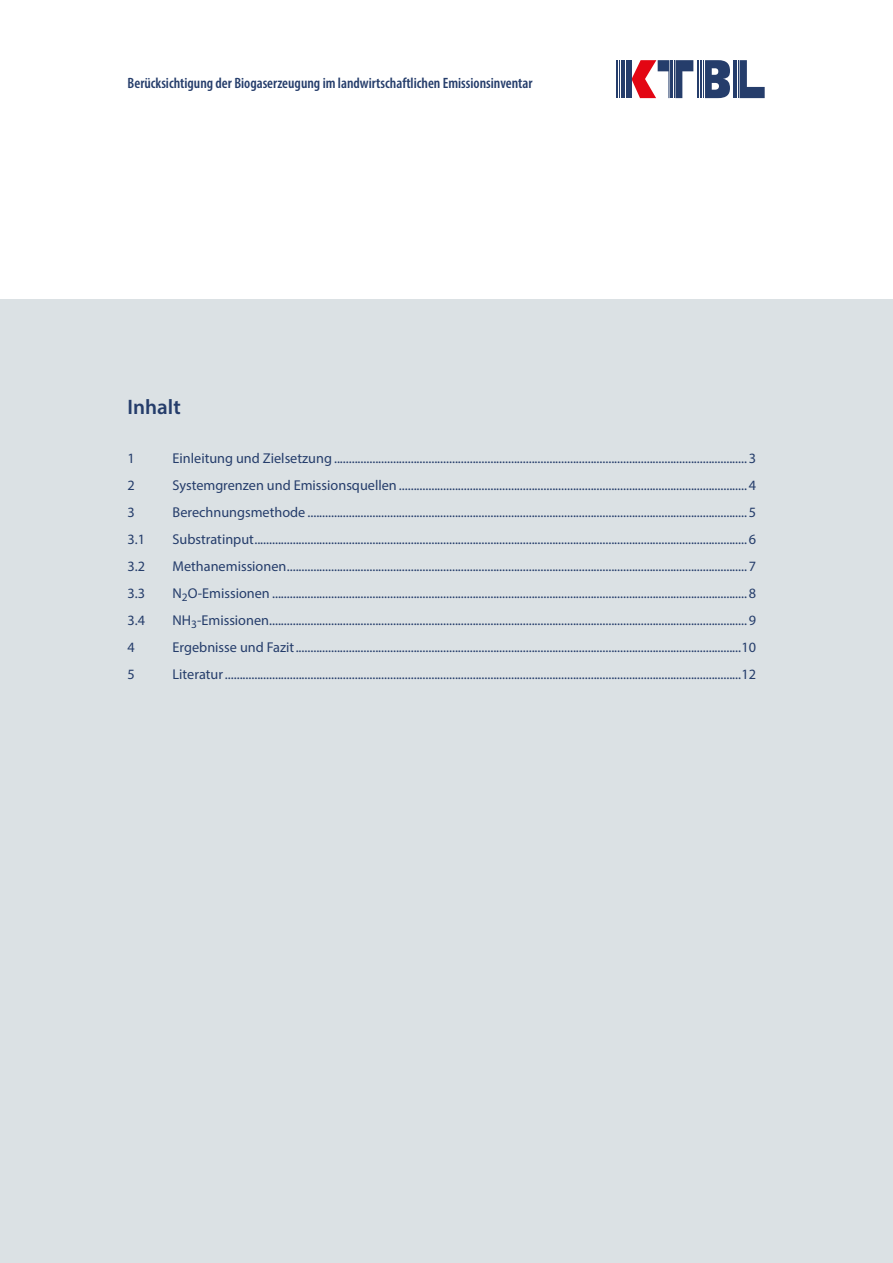
<style>
.page{position:relative;width:893px;height:1263px;background:#fff}
.page>*{position:absolute;margin:0;border:0;box-sizing:border-box;transform-origin:0 0}
.t1{font:600 21px "Myriad Pro";color:#253d6b}
.t2{font:600 condensed 15px "Myriad Pro";color:#253d6b}
.t3{font:14.25px "Myriad Pro";color:#253d6b}
</style>
<div class="page">
<svg style="left:631px;top:60px;width:38px;height:38px"></svg>
<hr style="left:670px;top:60px;width:1px;height:38px;background:#253d6b">
<hr style="left:672px;top:60px;width:1px;height:38px;background:#253d6b">
<hr style="left:674px;top:60px;width:1px;height:38px;background:#253d6b">
<svg style="left:675px;top:60px;width:18px;height:38px"></svg>
<hr style="left:733px;top:60px;width:1px;height:38px;background:#253d6b">
<hr style="left:736px;top:60px;width:1px;height:38px;background:#253d6b">
<hr style="left:738px;top:60px;width:1px;height:38px;background:#253d6b">
<svg style="left:739px;top:60px;width:26px;height:38px"></svg>
<hr style="left:697px;top:60px;width:2px;height:38px;background:#253d6b">
<hr style="left:700px;top:60px;width:1px;height:38px;background:#253d6b">
<svg style="left:705px;top:60px;width:25px;height:38px"></svg>
<hr style="left:701px;top:60px;width:1px;height:38px;background:#253d6b">
<hr style="left:703px;top:60px;width:1px;height:38px;background:#253d6b">
<hr style="left:617px;top:60px;width:1px;height:38px;background:#253d6b">
<hr style="left:619px;top:60px;width:1px;height:38px;background:#253d6b">
<hr style="left:621px;top:60px;width:1px;height:38px;background:#253d6b">
<hr style="left:622px;top:60px;width:1px;height:38px;background:#253d6b">
<hr style="left:624px;top:60px;width:1px;height:38px;background:#253d6b">
<div style="left:626px;top:60px;width:5px;height:38px;background:#253d6b"></div>
<div style="left:0;top:300px;width:893px;height:963px;background:#dbe1e4"></div>
<p class="t2" style="left:128px;top:73px;width:406px">Berücksichtigung der Biogaserzeugung im landwirtschaftlichen Emissionsinventar</p>
<h1 class="t1" style="left:128px;top:394px;width:55px">Inhalt</h1>
<p class="t3" style="left:128px;top:449px;width:9px">1</p>
<p class="t3" style="left:173px;top:449px;width:585px">Einleitung und Zielsetzung ............................................................................................................................................3</p>
<p class="t3" style="left:128px;top:476px;width:9px">2</p>
<p class="t3" style="left:173px;top:476px;width:585px">Systemgrenzen und Emissionsquellen ......................................................................................................................4</p>
<p class="t3" style="left:128px;top:503px;width:9px">3</p>
<p class="t3" style="left:173px;top:503px;width:585px">Berechnungsmethode .....................................................................................................................................................5</p>
<p class="t3" style="left:128px;top:530px;width:19px">3.1</p>
<p class="t3" style="left:173px;top:530px;width:585px">Substratinput.......................................................................................................................................................................6</p>
<p class="t3" style="left:128px;top:557px;width:19px">3.2</p>
<p class="t3" style="left:173px;top:557px;width:585px">Methanemissionen............................................................................................................................................................7</p>
<p class="t3" style="left:128px;top:584px;width:19px">3.3</p>
<p class="t3" style="left:173px;top:584px;width:585px">N<sub>2</sub>O-Emissionen .................................................................................................................................................................8</p>
<p class="t3" style="left:128px;top:611px;width:19px">3.4</p>
<p class="t3" style="left:173px;top:611px;width:585px">NH<sub>3</sub>-Emissionen..................................................................................................................................................................9</p>
<p class="t3" style="left:128px;top:638px;width:9px">4</p>
<p class="t3" style="left:173px;top:638px;width:585px">Ergebnisse und Fazit.......................................................................................................................................................10</p>
<p class="t3" style="left:128px;top:665px;width:9px">5</p>
<p class="t3" style="left:173px;top:665px;width:585px">Literatur...............................................................................................................................................................................12</p>
</div>
